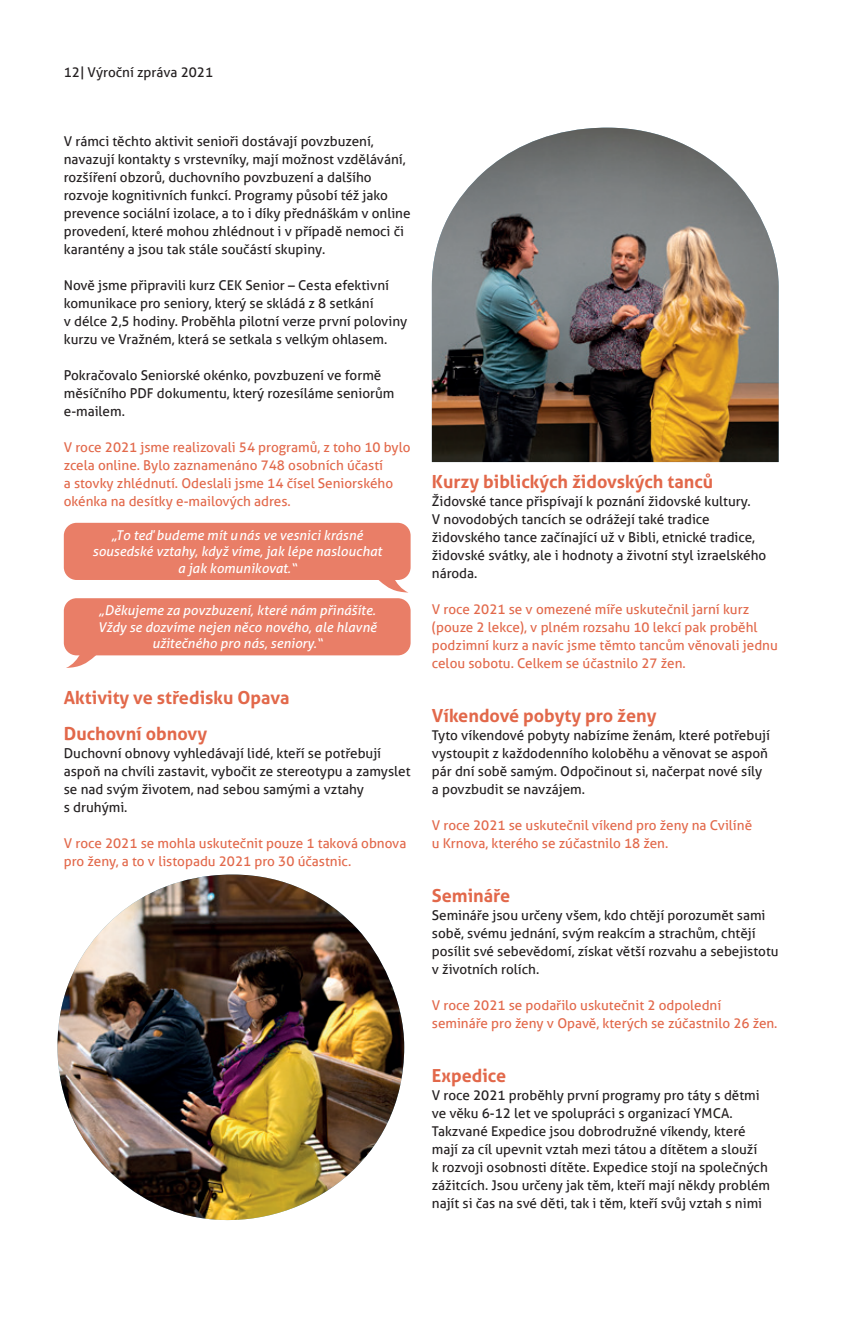
<style>
.page{position:relative;width:851px;height:1319px;background:#fff}
.page>*{position:absolute;margin:0;border:0;box-sizing:border-box;transform-origin:0 0}
.Text_barevný_BOLD{font:700 18px "Aller";color:#e2684a}
.Text_základní{font:13.5px/18px "Aller";color:#231f20}
.Text_barevný_REGULAR{font:13.5px/18px "Aller";color:#e2684a}
.Text_barevný_REGULAR-2{font:13.5px/18px "Aller";color:#231f20}
.Text_kurziva_bíly{font:italic 13.5px/16.5px "Aller";color:#fff;text-align:center}
</style>
<div class="page">
<div style="left:64px;top:522px;width:346px;height:58px;background:#e97e67;border-radius:13px"></div>
<svg style="left:378px;top:575px;width:30px;height:17px"></svg>
<div style="left:64px;top:598px;width:346px;height:57px;background:#e97e67;border-radius:13px"></div>
<svg style="left:66px;top:650px;width:38px;height:18px"></svg>
<img style="left:57px;top:874px;width:347px;height:347px">
<img style="left:432px;top:128px;width:346px;height:334px">
<p class="Text_barevný_REGULAR-2" style="left:64px;top:63px;width:151px">12| Výroční zpráva 2021</p>
<p class="Text_barevný_REGULAR-2" style="left:64px;top:132px;width:348px">V rámci těchto aktivit senioři dostávají povzbuzení, navazují kontakty s vrstevníky, mají možnost vzdělávání, rozšíření obzorů, duchovního povzbuzení a dalšího rozvoje kognitivních funkcí. Programy působí též jako prevence sociální izolace, a to i díky přednáškám v online provedení, které mohou zhlédnout i v případě nemoci či karantény a jsou tak stále součástí skupiny.</p>
<p class="Text_základní" style="left:64px;top:276px;width:345px">Nově jsme připravili kurz CEK Senior – Cesta efektivní komunikace pro seniory, který se skládá z 8 setkání<br>v délce 2,5 hodiny. Proběhla pilotní verze první poloviny kurzu ve Vražném, která se setkala s velkým ohlasem.</p>
<p class="Text_základní" style="left:64px;top:366px;width:332px">Pokračovalo Seniorské okénko, povzbuzení ve formě měsíčního PDF dokumentu, který rozesíláme seniorům e-‑mailem.</p>
<p class="Text_barevný_REGULAR" style="left:64px;top:438px;width:348px">V roce 2021 jsme realizovali 54 programů, z toho 10 bylo zcela online. Bylo zaznamenáno 748 osobních účastí<br>a stovky zhlédnutí. Odeslali jsme 14 čísel Seniorského okénka na desítky e-‑mailových adres.</p>
<p class="Text_kurziva_bíly" style="left:92px;top:526px;width:291px">„To teď budeme mít u nás ve vesnici krásné sousedské vztahy, když víme, jak lépe naslouchat a jak komunikovat.“</p>
<p class="Text_kurziva_bíly" style="left:98px;top:602px;width:280px">„Děkujeme za povzbuzení, které nám přinášíte.<br>Vždy se dozvíme nejen něco nového, ale hlavně užitečného pro nás, seniory.“</p>
<p class="Text_barevný_BOLD" style="left:64px;top:686px;width:227px">Aktivity ve středisku Opava</p>
<p class="Text_barevný_BOLD" style="left:64px;top:722px;width:145px">Duchovní obnovy</p>
<p class="Text_základní" style="left:64px;top:744px;width:348px">Duchovní obnovy vyhledávají lidé, kteří se potřebují aspoň na chvíli zastavit, vybočit ze stereotypu a zamyslet se nad svým životem, nad sebou samými a vztahy<br>s druhými.</p>
<p class="Text_barevný_REGULAR" style="left:64px;top:834px;width:344px">V roce 2021 se mohla uskutečnit pouze 1 taková obnova pro ženy, a to v listopadu 2021 pro 30 účastnic.</p>
<p class="Text_barevný_BOLD" style="left:432px;top:470px;width:283px">Kurzy biblických židovských tanců</p>
<p class="Text_základní" style="left:432px;top:492px;width:336px">Židovské tance přispívají k poznání židovské kultury.<br>V novodobých tancích se odrážejí také tradice židovského tance začínající už v Bibli, etnické tradice, židovské svátky, ale i hodnoty a životní styl izraelského národa.</p>
<p class="Text_barevný_REGULAR" style="left:432px;top:600px;width:347px">V roce 2021 se v omezené míře uskutečnil jarní kurz (pouze 2 lekce), v plném rozsahu 10 lekcí pak proběhl podzimní kurz a navíc jsme těmto tancům věnovali jednu celou sobotu. Celkem se účastnilo 27 žen.</p>
<p class="Text_barevný_BOLD" style="left:432px;top:704px;width:226px">Víkendové pobyty pro ženy</p>
<p class="Text_základní" style="left:432px;top:726px;width:339px">Tyto víkendové pobyty nabízíme ženám, které potřebují vystoupit z každodenního koloběhu a věnovat se aspoň pár dní sobě samým. Odpočinout si, načerpat nové síly a povzbudit se navzájem.</p>
<p class="Text_barevný_REGULAR" style="left:432px;top:816px;width:322px">V roce 2021 se uskutečnil víkend pro ženy na Cvilíně u Krnova, kterého se zúčastnilo 18 žen.</p>
<p class="Text_barevný_BOLD" style="left:432px;top:884px;width:80px">Semináře</p>
<p class="Text_základní" style="left:432px;top:906px;width:348px">Semináře jsou určeny všem, kdo chtějí porozumět sami sobě, svému jednání, svým reakcím a strachům, chtějí posílit své sebevědomí, získat větší rozvahu a sebejistotu v životních rolích.</p>
<p class="Text_barevný_REGULAR" style="left:432px;top:996px;width:347px">V roce 2021 se podařilo uskutečnit 2 odpolední semináře pro ženy v Opavě, kterých se zúčastnilo 26 žen.</p>
<p class="Text_barevný_BOLD" style="left:432px;top:1064px;width:76px">Expedice</p>
<p class="Text_základní" style="left:432px;top:1086px;width:339px">V roce 2021 proběhly první programy pro táty s dětmi ve věku 6-12 let ve spolupráci s organizací YMCA.<br>Takzvané Expedice jsou dobrodružné víkendy, které mají za cíl upevnit vztah mezi tátou a dítětem a slouží<br>k rozvoji osobnosti dítěte. Expedice stojí na společných zážitcích. Jsou určeny jak těm, kteří mají někdy problém najít si čas na své děti, tak i těm, kteří svůj vztah s nimi</p>
</div>
